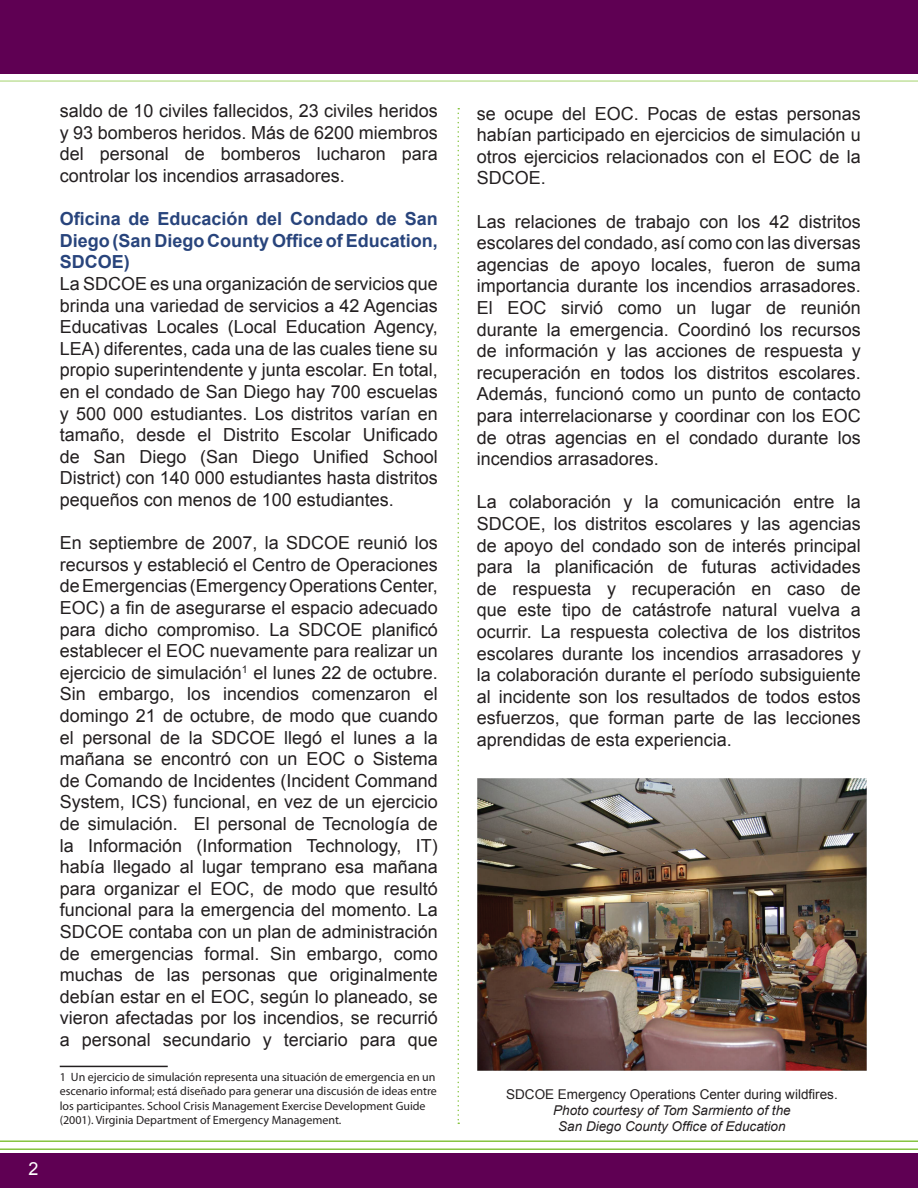
<style>
.page{position:relative;width:918px;height:1188px;background:#fff}
.page>*{position:absolute;margin:0;border:0;box-sizing:border-box;transform-origin:0 0}
.t1{font:18px/21.6px "Arial";color:#231f20;text-align:justify}
.t2{font:700 18px/21.6px "Arial";color:#28447c;text-align:justify}
.t3{font:18px "Arial";color:#fff}
.t4{font:italic 13.5px "Arial";color:#231f20}
.t5{font:13.5px "Arial";color:#231f20}
.t6{font:12px/14.4px "Myriad Pro";color:#231f20}
</style>
<div class="page">
<hr style="left:60px;top:1066px;width:108px;height:1px;background:#231f20">
<div style="left:0;top:1154px;width:918px;height:34px;background:#5f0053"></div>
<hr style="left:0;top:1148px;width:918px;height:2px;background:#86c43f">
<hr style="left:0;top:1140px;width:918px;height:2px;background:#86c43f">
<svg style="left:458px;top:108px;width:1px;height:1016px"></svg>
<hr style="left:0;top:80px;width:918px;height:2px;background:#86c43f">
<div style="left:0;top:0;width:918px;height:73px;background:#5f0053"></div>
<img style="left:478px;top:778px;width:389px;height:293px">
<p class="t3" style="left:28px;top:1157px;width:12px">2</p>
<p class="t1" style="left:60px;top:100px;width:380px">saldo de 10 civiles fallecidos, 23 civiles heridos y 93 bomberos heridos. Más de 6200 miembros del personal de bomberos lucharon para controlar los incendios arrasadores.</p>
<p class="t2" style="left:60px;top:209px;width:380px">Oficina de Educación del Condado de San Diego (San Diego County Office of Education, SDCOE)</p>
<p class="t1" style="left:60px;top:273px;width:379px">La SDCOE es una organización de servicios que brinda una variedad de servicios a 42 Agencias Educativas Locales (Local Education Agency, LEA) diferentes, cada una de las cuales tiene su propio superintendente y junta escolar. En total, en el condado de San Diego hay 700 escuelas y 500 000 estudiantes. Los distritos varían en tamaño, desde el Distrito Escolar Unificado de San Diego (San Diego Unified School District) con 140 000 estudiantes hasta distritos pequeños con menos de 100 estudiantes.</p>
<p class="t1" style="left:60px;top:532px;width:380px">En septiembre de 2007, la SDCOE reunió los recursos y estableció el Centro de Operaciones de Emergencias (Emergency Operations Center, EOC) a fin de asegurarse el espacio adecuado para dicho compromiso. La SDCOE planificó establecer el EOC nuevamente para realizar un ejercicio de simulación<sup>1</sup> el lunes 22 de octubre.<br>Sin embargo, los incendios comenzaron el domingo 21 de octubre, de modo que cuando el personal de la SDCOE llegó el lunes a la mañana se encontró con un EOC o Sistema de Comando de Incidentes (Incident Command System, ICS) funcional, en vez de un ejercicio de simulación. El personal de Tecnología de la Información (Information Technology, IT) había llegado al lugar temprano esa mañana para organizar el EOC, de modo que resultó funcional para la emergencia del momento. La SDCOE contaba con un plan de administración de emergencias formal. Sin embargo, como muchas de las personas que originalmente debían estar en el EOC, según lo planeado, se vieron afectadas por los incendios, se recurrió a personal secundario y terciario para que</p>
<p class="t6" style="left:60px;top:1069px;width:379px">1 Un ejercicio de simulación representa una situación de emergencia en un escenario informal; está diseñado para generar una discusión de ideas entre los participantes. School Crisis Management Exercise Development Guide (2001). Virginia Department of Emergency Management.</p>
<p class="t1" style="left:477px;top:103px;width:386px">se ocupe del EOC. Pocas de estas personas habían participado en ejercicios de simulación u otros ejercicios relacionados con el EOC de la SDCOE.</p>
<p class="t1" style="left:477px;top:211px;width:386px">Las relaciones de trabajo con los 42 distritos escolares del condado, así como con las diversas agencias de apoyo locales, fueron de suma importancia durante los incendios arrasadores.<br>El EOC sirvió como un lugar de reunión durante la emergencia. Coordinó los recursos de información y las acciones de respuesta y recuperación en todos los distritos escolares.<br>Además, funcionó como un punto de contacto para interrelacionarse y coordinar con los EOC de otras agencias en el condado durante los incendios arrasadores.</p>
<p class="t1" style="left:477px;top:491px;width:386px">La colaboración y la comunicación entre la SDCOE, los distritos escolares y las agencias de apoyo del condado son de interés principal para la planificación de futuras actividades de respuesta y recuperación en caso de que este tipo de catástrofe natural vuelva a ocurrir. La respuesta colectiva de los distritos escolares durante los incendios arrasadores y la colaboración durante el período subsiguiente al incidente son los resultados de todos estos esfuerzos, que forman parte de las lecciones aprendidas de esta experiencia.</p>
<p class="t5" style="left:506px;top:1086px;width:333px">SDCOE Emergency Operations Center during wildfires.</p>
<p class="t4" style="left:553px;top:1102px;width:239px">Photo courtesy of Tom Sarmiento of the</p>
<p class="t4" style="left:558px;top:1118px;width:229px">San Diego County Office of Education</p>
</div>
